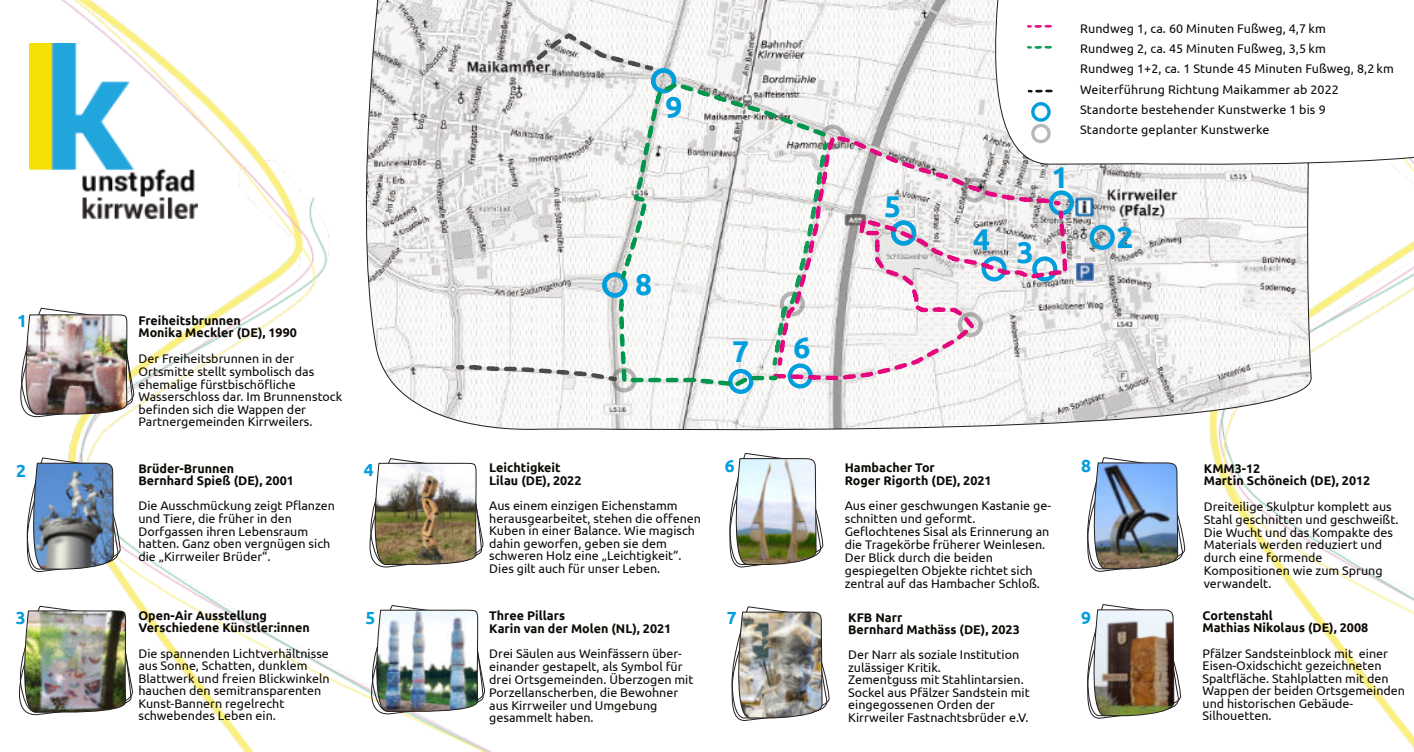
<style>
.page{position:relative;width:1414px;height:752px;background:#fff}
.page>*{position:absolute;margin:0;border:0;box-sizing:border-box;transform-origin:0 0}
.t1{font:700 30px "Ubuntu";color:#009edd}
.t2{font:700 17.5px "Ubuntu";color:#009edd}
.t3{font:12.5px/12.5px "Ubuntu";color:#0d0a06}
.t4{font:700 12.5px/12.9px "Ubuntu";color:#0d0a06}
</style>
<div class="page">
<img style="left:1210px;top:170px;width:204px;height:578px">
<img style="left:62px;top:0;width:429px;height:751px">
<svg style="left:349px;top:0;width:966px;height:440px"></svg>
<img style="left:20px;top:307px;width:116px;height:133px">
<svg style="left:952px;top:0;width:462px;height:170px"></svg>
<img style="left:19px;top:605px;width:116px;height:133px">
<img style="left:1087px;top:457px;width:99px;height:114px">
<img style="left:731px;top:606px;width:99px;height:114px">
<img style="left:1087px;top:604px;width:95px;height:114px">
<img style="left:729px;top:452px;width:95px;height:115px">
<img style="left:26px;top:457px;width:96px;height:115px">
<img style="left:345px;top:458px;width:140px;height:133px">
<img style="left:347px;top:604px;width:140px;height:133px">
<svg style="left:1026px;top:45px;width:30px;height:5px"></svg>
<svg style="left:1026px;top:88px;width:31px;height:6px"></svg>
<svg style="left:1026px;top:24px;width:30px;height:5px"></svg>
<svg style="left:454px;top:102px;width:620px;height:292px"></svg>
<img style="left:30px;top:43px;width:168px;height:175px">
<img style="left:1076px;top:198px;width:18px;height:18px">
<h1 class="t1" style="left:665px;top:94px;width:19px">9</h1>
<h2 class="t2" style="left:17px;top:313px;width:11px">1</h2>
<p class="t4" style="left:138px;top:314px;width:160px">Freiheitsbrunnen<br>Monika Meckler (DE), 1990</p>
<p class="t3" style="left:138px;top:352px;width:205px">Der Freiheitsbrunnen in der<br>Ortsmitte stellt symbolisch das ehemalige fürstbischöfliche<br>Wasserschloss dar. Im Brunnenstock befinden sich die Wappen der<br>Partnergemeinden Kirrweilers.</p>
<h2 class="t2" style="left:16px;top:463px;width:11px">2</h2>
<p class="t4" style="left:138px;top:462px;width:157px;line-height:12.5px">Brüder-Brunnen<br>Bernhard Spieß (DE), 2001</p>
<p class="t3" style="left:138px;top:500px;width:198px">Die Ausschmückung zeigt Pflanzen und Tiere, die früher in den<br>Dorfgassen ihren Lebensraum hatten. Ganz oben vergnügen sich die „Kirrweiler Brüder“.</p>
<h2 class="t2" style="left:16px;top:610px;width:11px">3</h2>
<p class="t4" style="left:138px;top:609px;width:173px;line-height:12.5px">Open-Air Ausstellung<br>Verschiedene Künstler:innen</p>
<p class="t3" style="left:138px;top:647px;width:193px">Die spannenden Lichtverhältnisse aus Sonne, Schatten, dunklem<br>Blattwerk und freien Blickwinkeln hauchen den semitransparenten<br>Kunst-Bannern regelrecht schwebendes Leben ein.</p>
<h1 class="t1" style="left:635px;top:271px;width:19px">8</h1>
<h2 class="t2" style="left:364px;top:462px;width:11px">4</h2>
<p class="t4" style="left:489px;top:462px;width:94px;line-height:12.5px">Leichtigkeit<br>Lilau (DE), 2022</p>
<p class="t3" style="left:489px;top:500px;width:213px">Aus einem einzigen Eichenstamm herausgearbeitet, stehen die offenen Kuben in einer Balance. Wie magisch dahin geworfen, geben sie dem schweren Holz eine „Leichtigkeit“.<br>Dies gilt auch für unser Leben.</p>
<h2 class="t2" style="left:365px;top:610px;width:11px">5</h2>
<p class="t4" style="left:489px;top:609px;width:184px">Three Pillars<br>Karin van der Molen (NL), 2021</p>
<p class="t3" style="left:489px;top:647px;width:206px;line-height:12.9px">Drei Säulen aus Weinfässern über&shy;einander gestapelt, als Symbol für drei Ortsgemeinden. Überzogen mit<br>Porzellanscherben, die Bewohner aus Kirrweiler und Umgebung gesammelt haben.</p>
<h1 class="t1" style="left:732px;top:338px;width:19px">7</h1>
<h1 class="t1" style="left:794px;top:334px;width:19px">6</h1>
<h1 class="t1" style="left:884px;top:194px;width:19px">5</h1>
<h1 class="t1" style="left:973px;top:226px;width:19px">4</h1>
<h1 class="t1" style="left:1017px;top:239px;width:19px">3</h1>
<h1 class="t1" style="left:1051px;top:165px;width:19px">1</h1>
<p class="t3" style="left:1080px;top:19px;width:315px;line-height:20.4px">Rundweg 1, ca. 60 Minuten Fußweg, 4,7 km<br>Rundweg 2, ca. 45 Minuten Fußweg, 3,5 km<br>Rundweg 1+2, ca. 1 Stunde 45 Minuten Fußweg, 8,2 km Weiterführung Richtung Maikammer ab 2022<br>Standorte bestehender Kunstwerke 1 bis 9<br>Standorte geplanter Kunstwerke</p>
<h1 class="t1" style="left:1116px;top:225px;width:19px">2</h1>
<h2 class="t2" style="left:1081px;top:458px;width:11px">8</h2>
<h2 class="t2" style="left:725px;top:458px;width:11px">6</h2>
<p class="t4" style="left:845px;top:462px;width:148px">Hambacher Tor<br>Roger Rigorth (DE), 2021</p>
<p class="t3" style="left:845px;top:500px;width:208px;line-height:12.9px">Aus einer geschwungen Kastanie ge&shy;schnitten und geformt.<br>Geflochtenes Sisal als Erinnerung an die Tragekörbe früherer Weinlesen.<br>Der Blick durch die beiden gespiegelten Objekte richtet sich zentral auf das Hambacher Schloß.</p>
<h2 class="t2" style="left:727px;top:610px;width:11px">7</h2>
<p class="t4" style="left:848px;top:611px;width:56px">KFB Narr</p>
<h2 class="t2" style="left:1081px;top:610px;width:11px">9</h2>
<p class="t4" style="left:848px;top:624px;width:173px">Bernhard Mathäss (DE), 2023</p>
<p class="t3" style="left:848px;top:649px;width:183px">Der Narr als soziale Institution zulässiger Kritik.<br>Zementguss mit Stahlintarsien.<br>Sockel aus Pfälzer Sandstein mit eingegossenen Orden der<br>Kirrweiler Fastnachtsbrüder e.V.</p>
<p class="t4" style="left:1204px;top:462px;width:168px">KMM3-12<br>Martin Schöneich (DE), 2012</p>
<p class="t3" style="left:1204px;top:500px;width:196px;line-height:12.9px">Dreiteilige Skulptur komplett aus<br>Stahl geschnitten und geschweißt.<br>Die Wucht und das Kompakte des<br>Materials werden reduziert und durch eine formende<br>Kompositionen wie zum Sprung verwandelt.</p>
<p class="t4" style="left:1202px;top:609px;width:167px">Cortenstahl<br>Mathias Nikolaus (DE), 2008</p>
<p class="t3" style="left:1202px;top:647px;width:204px">Pfälzer Sandsteinblock mit einer<br>Eisen-Oxidschicht gezeichneten<br>Spaltfläche. Stahlplatten mit den<br>Wappen der beiden Ortsgemeinden und historischen Gebäude-<br>Silhouetten.</p>
</div>
